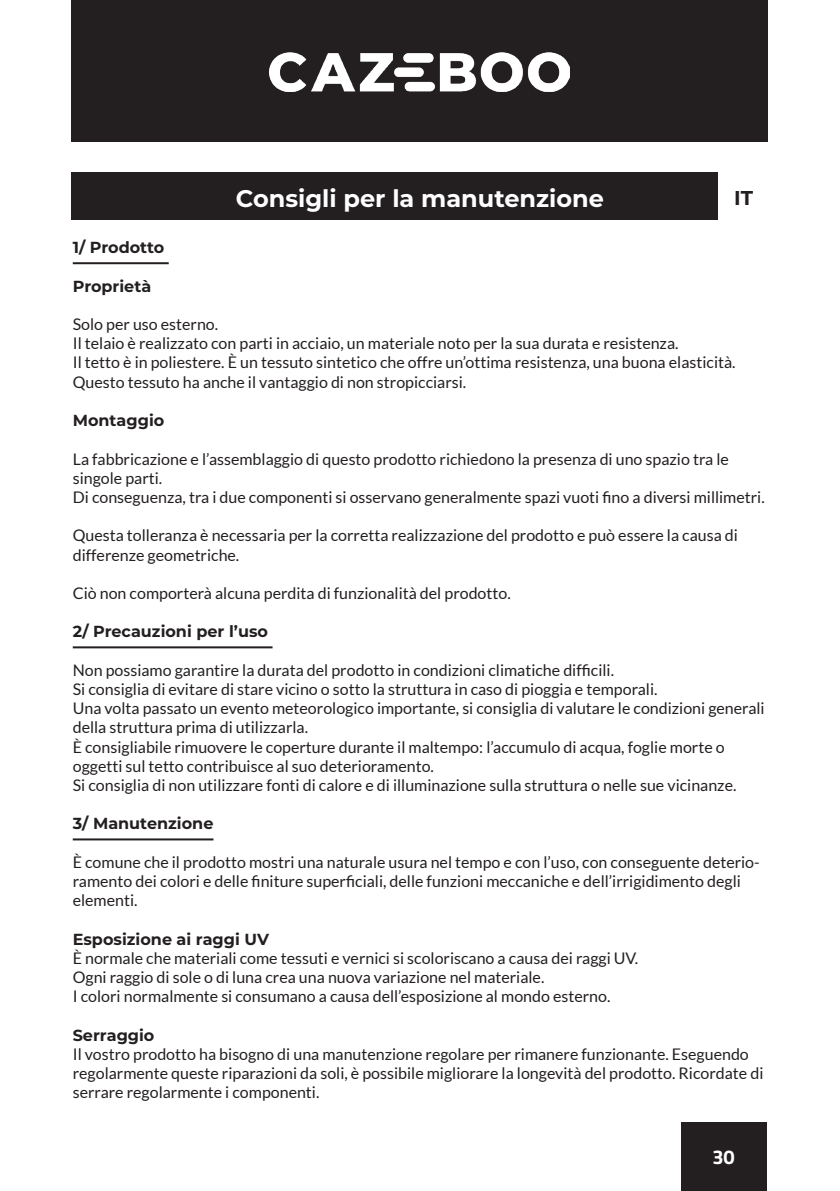
<style>
.page{position:relative;width:840px;height:1191px;background:#fff}
.page>*{position:absolute;margin:0;border:0;box-sizing:border-box;transform-origin:0 0}
.attention_titre{font:700 24px "Montserrat";color:#fff}
.t1{font:700 20px "Titillium Web";color:#fff}
.t2{font:700 20px "Montserrat";color:#231f20}
.t3{font:16px/19.2px "Lato";color:#231f20}
.t4{font:700 16px "Montserrat";color:#231f20}
</style>
<div class="page">
<div style="left:680px;top:1123px;width:85px;height:68px;background:#231f20"></div>
<div style="left:71px;top:0;width:696px;height:142px;background:#231f20"></div>
<img style="left:269px;top:52px;width:300px;height:40px">
<div style="left:71px;top:172px;width:696px;height:47px;background:#231f20"></div>
<hr style="left:73px;top:262px;width:96px;height:2px;background:#231f20">
<hr style="left:73px;top:646px;width:199px;height:2px;background:#231f20">
<hr style="left:73px;top:838px;width:140px;height:2px;background:#231f20">
<div style="left:717px;top:170px;width:51px;height:51px;background:#fff"></div>
<p class="attention_titre" style="left:236px;top:181px;width:369px">Consigli per la manutenzione</p>
<p class="t2" style="left:734px;top:184px;width:20px">IT</p>
<p class="t4" style="left:73px;top:236px;width:93px">1/ Prodotto</p>
<p class="t4" style="left:73px;top:274px;width:80px">Proprietà</p>
<p class="t3" style="left:73px;top:314px;width:147px">Solo per uso esterno.</p>
<p class="t3" style="left:73px;top:334px;width:607px">Il telaio è realizzato con parti in acciaio, un materiale noto per la sua durata e resistenza.</p>
<p class="t3" style="left:73px;top:353px;width:664px">Il tetto è in poliestere. È un tessuto sintetico che offre un’ottima resistenza, una buona elasticità.<br>Questo tessuto ha anche il vantaggio di non stropicciarsi.</p>
<p class="t4" style="left:73px;top:409px;width:93px">Montaggio</p>
<p class="t3" style="left:73px;top:449px;width:657px">La fabbricazione e l’assemblaggio di questo prodotto richiedono la presenza di uno spazio tra le singole parti.</p>
<p class="t3" style="left:73px;top:487px;width:693px">Di conseguenza, tra i due componenti si osservano generalmente spazi vuoti fino a diversi millimetri.</p>
<p class="t3" style="left:73px;top:526px;width:666px">Questa tolleranza è necessaria per la corretta realizzazione del prodotto e può essere la causa di differenze geometriche.</p>
<p class="t3" style="left:73px;top:583px;width:439px">Ciò non comporterà alcuna perdita di funzionalità del prodotto.</p>
<p class="t4" style="left:73px;top:620px;width:197px">2/ Precauzioni per l’uso</p>
<p class="t3" style="left:73px;top:660px;width:542px">Non possiamo garantire la durata del prodotto in condizioni climatiche difficili.</p>
<p class="t3" style="left:73px;top:679px;width:586px">Si consiglia di evitare di stare vicino o sotto la struttura in caso di pioggia e temporali.</p>
<p class="t3" style="left:73px;top:698px;width:693px">Una volta passato un evento meteorologico importante, si consiglia di valutare le condizioni generali della struttura prima di utilizzarla.</p>
<p class="t3" style="left:73px;top:737px;width:653px">È consigliabile rimuovere le coperture durante il maltempo: l’accumulo di acqua, foglie morte o oggetti sul tetto contribuisce al suo deterioramento.</p>
<p class="t3" style="left:73px;top:775px;width:664px">Si consiglia di non utilizzare fonti di calore e di illuminazione sulla struttura o nelle sue vicinanze.</p>
<p class="t4" style="left:73px;top:812px;width:142px">3/ Manutenzione</p>
<p class="t3" style="left:73px;top:852px;width:688px">È comune che il prodotto mostri una naturale usura nel tempo e con l’uso, con conseguente deterio&shy;ramento dei colori e delle finiture superficiali, delle funzioni meccaniche e dell’irrigidimento degli elementi.</p>
<p class="t4" style="left:73px;top:927px;width:198px">Esposizione ai raggi UV</p>
<p class="t3" style="left:73px;top:948px;width:566px">È normale che materiali come tessuti e vernici si scoloriscano a causa dei raggi UV.</p>
<p class="t3" style="left:73px;top:967px;width:473px">Ogni raggio di sole o di luna crea una nuova variazione nel materiale.</p>
<p class="t3" style="left:73px;top:986px;width:539px">I colori normalmente si consumano a causa dell’esposizione al mondo esterno.</p>
<p class="t4" style="left:73px;top:1023px;width:83px">Serraggio</p>
<p class="t3" style="left:73px;top:1044px;width:691px">Il vostro prodotto ha bisogno di una manutenzione regolare per rimanere funzionante. Eseguendo regolarmente queste riparazioni da soli, è possibile migliorare la longevità del prodotto. Ricordate di serrare regolarmente i componenti.</p>
<p class="t1" style="left:712px;top:1141px;width:24px">30</p>
</div>
